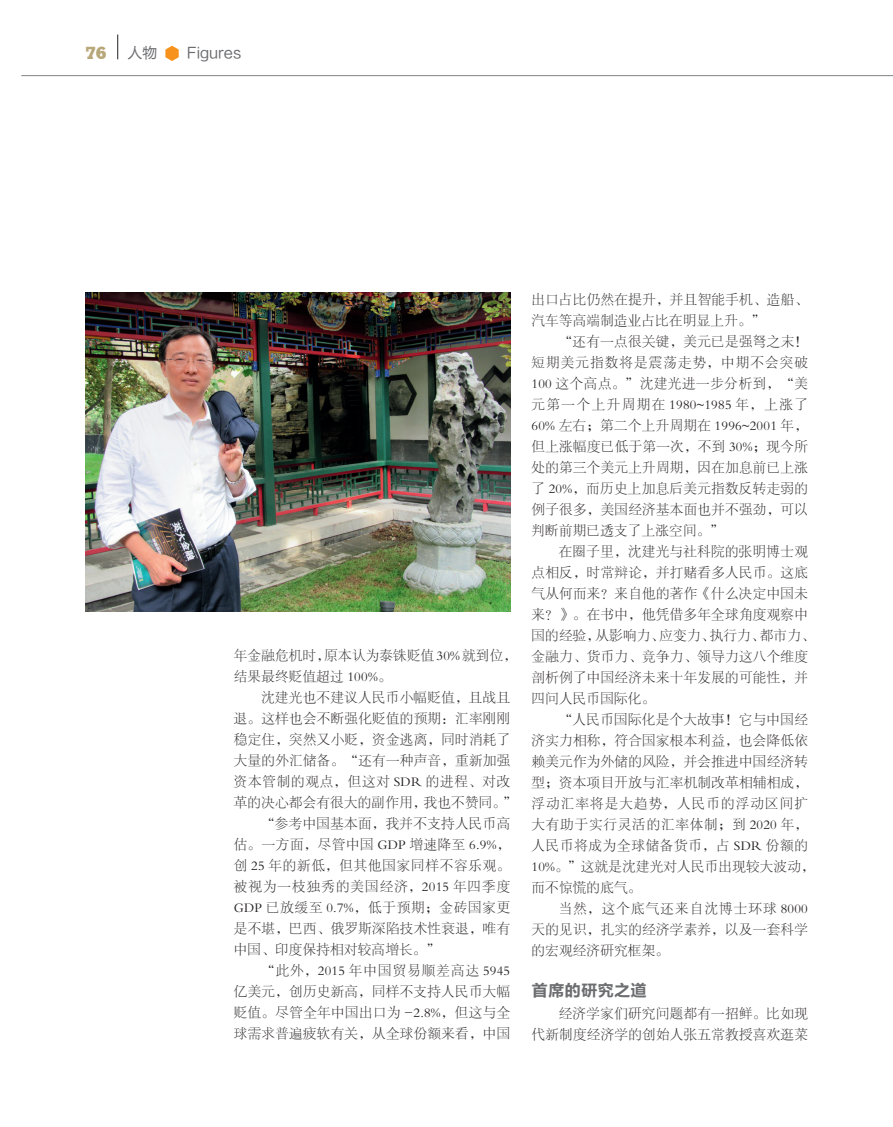
<style>
.page{position:relative;width:893px;height:1127px;background:#fff}
.page>*{position:absolute;margin:0;border:0;box-sizing:border-box;transform-origin:0 0}
.t1{font:800 16.95px "Stymie BT";color:#b8a779}
.小标题段前后{font:16.5px "FZLTCHJW GB1 0";color:#6c6d70}
.t2{font:15px "FZLTHJW GB1 0";color:#6c6d70}
.正文{font:13.5px/21px "FZSYJW GB1 0";letter-spacing:.025em;color:#231f20}
</style>
<div class="page">
<svg style="left:117px;top:35px;width:1px;height:24px"></svg>
<hr style="left:21px;top:75px;width:872px;height:1px;background:#808285">
<svg style="left:165px;top:46px;width:14px;height:15px"></svg>
<img style="left:85px;top:292px;width:425px;height:319px">
<p class="t1" style="left:85px;top:43px;width:23px">76</p>
<p class="t2" style="left:128px;top:45px;width:31px">人物</p>
<p class="t2" style="left:187px;top:45px;width:56px">Figures</p>
<p class="正文" style="left:234px;top:645px;width:285px">年金融危机时，原本认为泰铢贬值 30%就到位，结果最终贬值超过 100%。</p>
<p class="正文" style="left:234px;top:687px;width:285px;text-indent:27px">沈建光也不建议人民币小幅贬值，且战且退。这样也会不断强化贬值的预期：汇率刚刚稳定住，突然又小贬，资金逃离，同时消耗了大量的外汇储备。“还有一种声音，重新加强资本管制的观点，但这对 SDR 的进程、对改革的决心都会有很大的副作用，我也不赞同。”</p>
<p class="正文" style="left:234px;top:813px;width:278px;text-align:justify;text-indent:27px">“参考中国基本面，我并不支持人民币高估。一方面，尽管中国 GDP 增速降至 6.9%，创 25 年的新低，但其他国家同样不容乐观。被视为一枝独秀的美国经济，2015 年四季度GDP 已放缓至 0.7%，低于预期；金砖国家更是不堪，巴西、俄罗斯深陷技术性衰退，唯有中国、印度保持相对较高增长。”</p>
<p class="正文" style="left:234px;top:960px;width:278px;text-align:justify;text-indent:27px">“此外，2015 年中国贸易顺差高达 5945亿美元，创历史新高，同样不支持人民币大幅贬值。尽管全年中国出口为 -2.8%，但这与全球需求普遍疲软有关，从全球份额来看，中国</p>
<p class="正文" style="left:531px;top:289px;width:278px">出口占比仍然在提升，并且智能手机、造船、汽车等高端制造业占比在明显上升。”</p>
<p class="正文" style="left:531px;top:331px;width:278px;text-align:justify;text-indent:27px">“还有一点很关键，美元已是强弩之末！短期美元指数将是震荡走势，中期不会突破100 这个高点。”沈建光进一步分析到，“美元第一个上升周期在 1980~1985 年，上涨了60% 左右；第二个上升周期在 1996~2001 年，但上涨幅度已低于第一次，不到 30%；现今所处的第三个美元上升周期，因在加息前已上涨了 20%，而历史上加息后美元指数反转走弱的例子很多，美国经济基本面也并不强劲，可以判断前期已透支了上涨空间。”</p>
<p class="正文" style="left:531px;top:541px;width:285px;text-indent:27px">在圈子里，沈建光与社科院的张明博士观点相反，时常辩论，并打赌看多人民币。这底气从何而来？来自他的著作《什么决定中国未来？》。在书中，他凭借多年全球角度观察中国的经验，从影响力、应变力、执行力、都市力、金融力、货币力、竞争力、领导力这八个维度剖析例了中国经济未来十年发展的可能性，并四问人民币国际化。</p>
<p class="正文" style="left:531px;top:709px;width:285px;text-indent:27px">“人民币国际化是个大故事！它与中国经济实力相称，符合国家根本利益，也会降低依赖美元作为外储的风险，并会推进中国经济转型；资本项目开放与汇率机制改革相辅相成，浮动汇率将是大趋势，人民币的浮动区间扩大有助于实行灵活的汇率体制；到 2020 年，人民币将成为全球储备货币，占 SDR 份额的<br>10%。”这就是沈建光对人民币出现较大波动，而不惊慌的底气。</p>
<p class="正文" style="left:531px;top:898px;width:278px;text-align:justify;text-indent:27px">当然，这个底气还来自沈博士环球 8000天的见识，扎实的经济学素养，以及一套科学的宏观经济研究框架。</p>
<p class="小标题段前后" style="left:531px;top:981px;width:117px">首席的研究之道</p>
<p class="正文" style="left:531px;top:1003px;width:278px;text-align:right">经济学家们研究问题都有一招鲜。比如现<br>代新制度经济学的创始人张五常教授喜欢逛菜</p>
</div>
